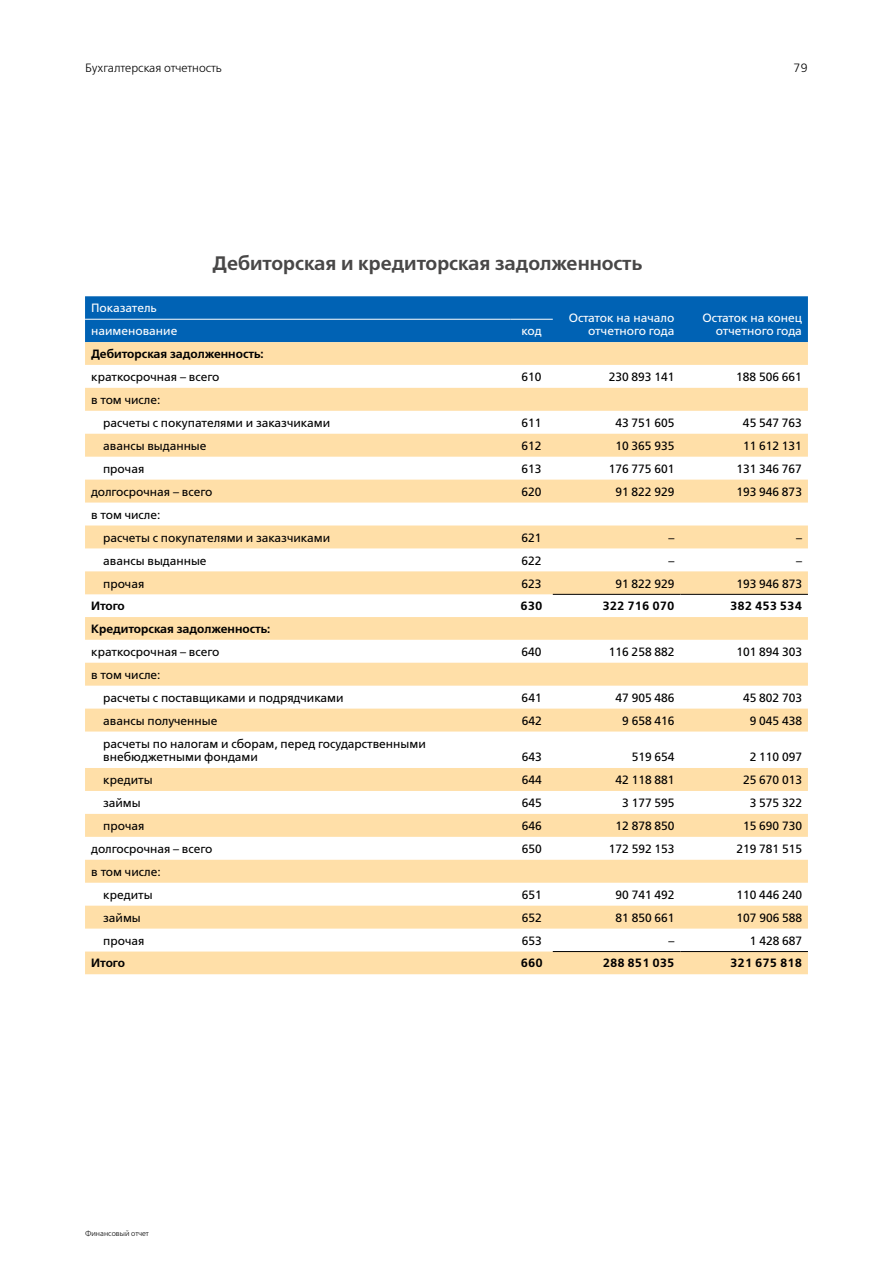
<style>
.page{position:relative;width:893px;height:1263px;background:#fff}
.page>*{position:absolute;margin:0;border:0;box-sizing:border-box;transform-origin:0 0}
.t1{font:19.5px "Free Set Demi C";color:#484747}
.t2{font:12px/23px "Free Set C";color:#000}
.t3{font:12px "Free Set Demi C";color:#000}
.t4{font:12px/13.5px "Free Set C";color:#fff;text-align:right}
.t5{font:12px "Free Set Light C";color:#000}
.t6{font:7.5px "Free Set Light C";color:#000}
</style>
<div class="page">
<div style="left:85px;top:296px;width:723px;height:46px;background:#0062b4"></div>
<svg style="left:85px;top:342px;width:723px;height:632px"></svg>
<hr style="left:85px;top:319px;width:425px;height:1px;background:#fff">
<hr style="left:510px;top:319px;width:43px;height:1px;background:#fff">
<hr style="left:553px;top:951px;width:127px;height:1px;background:#000">
<hr style="left:680px;top:951px;width:128px;height:1px;background:#000">
<hr style="left:553px;top:594px;width:127px;height:1px;background:#000">
<hr style="left:680px;top:594px;width:128px;height:1px;background:#000">
<p class="t5" style="left:85px;top:62px;width:138px">Бухгалтерская отчетность</p>
<p class="t5" style="left:793px;top:62px;width:16px">79</p>
<h1 class="t1" style="left:213px;top:252px;width:431px">Дебиторская и кредиторская задолженность</h1>
<p class="t4" style="left:91px;top:302px;width:67px">Показатель</p>
<p class="t4" style="left:569px;top:311px;width:107px">Остаток на начало отчетного года</p>
<p class="t4" style="left:703px;top:311px;width:101px">Остаток на конец</p>
<p class="t4" style="left:91px;top:325px;width:88px">наименование</p>
<p class="t4" style="left:521px;top:325px;width:22px">код</p>
<p class="t4" style="left:716px;top:325px;width:88px">отчетного года</p>
<p class="t3" style="left:91px;top:347px;width:174px">Дебиторская задолженность:</p>
<p class="t2" style="left:91px;top:365px;width:130px">краткосрочная – всего</p>
<p class="t2" style="left:521px;top:365px;width:22px">610</p>
<p class="t2" style="left:609px;top:365px;width:67px">230 893 141</p>
<p class="t2" style="left:736px;top:365px;width:67px">188 506 661</p>
<p class="t2" style="left:103px;top:388px;width:229px;text-indent:-12px">в том числе:<br>расчеты с покупателями и заказчиками</p>
<p class="t2" style="left:522px;top:411px;width:22px">611</p>
<p class="t2" style="left:615px;top:411px;width:60px">43 751 605</p>
<p class="t2" style="left:743px;top:411px;width:60px">45 547 763</p>
<p class="t2" style="left:103px;top:434px;width:105px">авансы выданные</p>
<p class="t2" style="left:522px;top:434px;width:22px">612</p>
<p class="t2" style="left:615px;top:434px;width:60px">10 365 935</p>
<p class="t2" style="left:743px;top:434px;width:60px">11 612 131</p>
<p class="t2" style="left:103px;top:457px;width:43px">прочая</p>
<p class="t2" style="left:522px;top:457px;width:22px">613</p>
<p class="t2" style="left:609px;top:457px;width:67px">176 775 601</p>
<p class="t2" style="left:736px;top:457px;width:67px">131 346 767</p>
<p class="t2" style="left:91px;top:480px;width:123px">долгосрочная – всего</p>
<p class="t2" style="left:522px;top:480px;width:22px">620</p>
<p class="t2" style="left:615px;top:480px;width:60px">91 822 929</p>
<p class="t2" style="left:736px;top:480px;width:67px">193 946 873</p>
<p class="t2" style="left:103px;top:503px;width:229px;text-indent:-12px">в том числе:<br>расчеты с покупателями и заказчиками</p>
<p class="t2" style="left:522px;top:526px;width:22px">621</p>
<p class="t2" style="left:668px;top:526px;width:7px">–</p>
<p class="t2" style="left:796px;top:526px;width:7px">–</p>
<p class="t2" style="left:103px;top:549px;width:105px">авансы выданные</p>
<p class="t2" style="left:522px;top:549px;width:22px">622</p>
<p class="t2" style="left:668px;top:549px;width:7px">–</p>
<p class="t2" style="left:796px;top:549px;width:7px">–</p>
<p class="t2" style="left:103px;top:572px;width:43px">прочая</p>
<p class="t2" style="left:522px;top:572px;width:22px">623</p>
<p class="t2" style="left:615px;top:572px;width:60px">91 822 929</p>
<p class="t2" style="left:736px;top:572px;width:67px">193 946 873</p>
<p class="t3" style="left:91px;top:599px;width:35px">Итого</p>
<p class="t3" style="left:521px;top:599px;width:24px">630</p>
<p class="t3" style="left:603px;top:599px;width:73px">322 716 070</p>
<p class="t3" style="left:730px;top:599px;width:73px">382 453 534</p>
<p class="t3" style="left:91px;top:622px;width:181px">Кредиторская задолженность:</p>
<p class="t2" style="left:91px;top:640px;width:130px">краткосрочная – всего</p>
<p class="t2" style="left:522px;top:640px;width:22px">640</p>
<p class="t2" style="left:609px;top:640px;width:67px">116 258 882</p>
<p class="t2" style="left:736px;top:640px;width:67px">101 894 303</p>
<p class="t2" style="left:103px;top:663px;width:242px;text-indent:-12px">в том числе:<br>расчеты с поставщиками и подрядчиками</p>
<p class="t2" style="left:522px;top:686px;width:22px">641</p>
<p class="t2" style="left:615px;top:686px;width:60px">47 905 486</p>
<p class="t2" style="left:743px;top:686px;width:60px">45 802 703</p>
<p class="t2" style="left:103px;top:709px;width:116px">авансы полученные</p>
<p class="t2" style="left:522px;top:709px;width:22px">642</p>
<p class="t2" style="left:622px;top:709px;width:54px">9 658 416</p>
<p class="t2" style="left:750px;top:709px;width:54px">9 045 438</p>
<p class="t2" style="left:103px;top:737px;width:324px;line-height:13.5px">расчеты по налогам и сборам, перед государственными внебюджетными фондами</p>
<p class="t2" style="left:522px;top:746px;width:22px">643</p>
<p class="t2" style="left:632px;top:746px;width:44px">519 654</p>
<p class="t2" style="left:750px;top:746px;width:54px">2 110 097</p>
<p class="t2" style="left:103px;top:769px;width:51px">кредиты</p>
<p class="t2" style="left:522px;top:769px;width:22px">644</p>
<p class="t2" style="left:616px;top:769px;width:60px">42 118 881</p>
<p class="t2" style="left:743px;top:769px;width:60px">25 670 013</p>
<p class="t2" style="left:103px;top:791px;width:39px">займы</p>
<p class="t2" style="left:522px;top:791px;width:22px">645</p>
<p class="t2" style="left:622px;top:791px;width:54px">3 177 595</p>
<p class="t2" style="left:750px;top:791px;width:54px">3 575 322</p>
<p class="t2" style="left:103px;top:814px;width:43px">прочая</p>
<p class="t2" style="left:522px;top:814px;width:22px">646</p>
<p class="t2" style="left:616px;top:814px;width:60px">12 878 850</p>
<p class="t2" style="left:743px;top:814px;width:60px">15 690 730</p>
<p class="t2" style="left:91px;top:837px;width:123px">долгосрочная – всего</p>
<p class="t2" style="left:522px;top:837px;width:22px">650</p>
<p class="t2" style="left:609px;top:837px;width:67px">172 592 153</p>
<p class="t2" style="left:736px;top:837px;width:67px">219 781 515</p>
<p class="t2" style="left:91px;top:860px;width:71px;text-align:center">в том числе: кредиты</p>
<p class="t2" style="left:522px;top:883px;width:22px">651</p>
<p class="t2" style="left:616px;top:883px;width:60px">90 741 492</p>
<p class="t2" style="left:736px;top:883px;width:67px">110 446 240</p>
<p class="t2" style="left:103px;top:906px;width:39px">займы</p>
<p class="t2" style="left:522px;top:906px;width:22px">652</p>
<p class="t2" style="left:616px;top:906px;width:60px">81 850 661</p>
<p class="t2" style="left:736px;top:906px;width:67px">107 906 588</p>
<p class="t2" style="left:103px;top:929px;width:43px">прочая</p>
<p class="t2" style="left:522px;top:929px;width:22px">653</p>
<p class="t2" style="left:669px;top:929px;width:7px">–</p>
<p class="t2" style="left:750px;top:929px;width:54px">1 428 687</p>
<p class="t3" style="left:91px;top:956px;width:35px">Итого</p>
<p class="t3" style="left:521px;top:956px;width:24px">660</p>
<p class="t3" style="left:603px;top:956px;width:73px">288 851 035</p>
<p class="t3" style="left:730px;top:956px;width:73px">321 675 818</p>
<p class="t6" style="left:85px;top:1229px;width:65px">Финансовый отчет</p>
</div>
